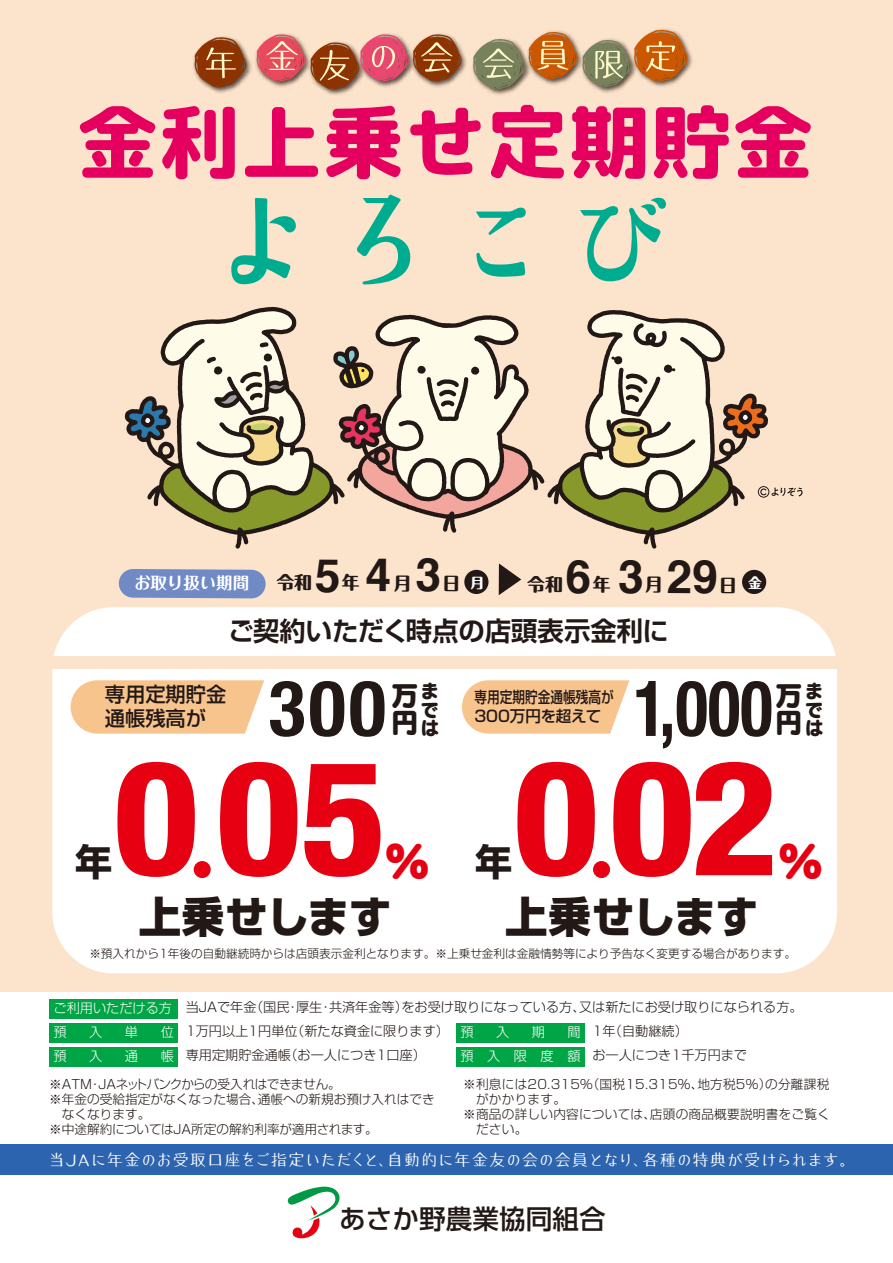
<style>
.page{position:relative;width:893px;height:1263px;background:#fff}
.page>*{position:absolute;margin:0;border:0;box-sizing:border-box;transform-origin:0 0}
.t1{font:700 condensed 156.15px "Helvetica Neue";letter-spacing:.055em;color:#e60012;scale:1.08 1}
.t2{font:118.5px "DS soyokaze";color:#00ac8f}
.t3{font:81.9px "rounded mplus 2 p heavy";color:#e5005f}
.t4{font:700 condensed 77.55px "Helvetica Neue";letter-spacing:.02em;color:#221815;scale:.87 1}
.t5{font:700 condensed 77.55px "Helvetica Neue";letter-spacing:.02em;color:#221815}
.t6{font:700 46.05px "Helvetica";color:#221815}
.t7{font:42.9px "Seurat Pro EB";color:#e60012;scale:1.09 1}
.t8{font:800 42.45px "Shin Go Pro";letter-spacing:-.01em;color:#221815}
.t9{font:700 37.2px "Shin Go Pro";color:#221815}
.t10{font:27.6px/27.6px "Seurat Pro EB";color:#221815}
.t11{font:500 26.7px "UD Shin Go Pro";color:#221815}
.t12{font:700 26.4px "Shin Go Pro De";color:#221815}
.t13{font:500 20.4px/24.5px "Shin Go Pro";color:#221815}
.t14{font:18.75px/18.8px "Seurat Pro EB";color:#221815;text-align:justify}
.t15{font:800 17.7px "Maru Fo Pro";color:#221815}
.t16{font:16.5px "Budo Std L";letter-spacing:-.01em;color:#fff}
.t17{font:700 16.5px "Maru Fo Pro";letter-spacing:-.01em;color:#fff}
.t18{font:500 15.6px/18.8px "Shin Go Pro";color:#221815;scale:.81 1}
.t19{font:300 13.2px/25px "Shin Go Pro";color:#221815}
.t20{font:300 13.2px "Shin Go Pro";color:#fff}
.t21{font:300 12.6px/15px "Shin Go Pro";color:#221815}
.t22{font:300 12.6px/15px "Shin Go Pro";letter-spacing:.02em;color:#221815}
.t23{font:300 11.7px "Shin Go Pro";color:#221815}
.s1{font-size:13.8px;color:#fff}
.s2{color:#fff}
</style>
<div class="page">
<div style="left:0;top:0;width:893px;height:991px;background:#fce3cb"></div>
<div style="left:0;top:1144px;width:893px;height:30px;background:#2d64af"></div>
<img style="left:193px;top:36px;width:59px;height:57px">
<img style="left:255px;top:33px;width:32px;height:34px">
<img style="left:323px;top:90px;width:27px;height:5px">
<img style="left:472px;top:63px;width:44px;height:32px">
<img style="left:597px;top:89px;width:23px;height:4px">
<img style="left:656px;top:28px;width:37px;height:43px">
<img style="left:437px;top:33px;width:30px;height:38px">
<svg style="left:194px;top:37px;width:53px;height:51px;background:#aa6a41"></svg>
<svg style="left:256px;top:34px;width:207px;height:56px"></svg>
<svg style="left:473px;top:30px;width:215px;height:59px"></svg>
<div style="left:52px;top:607px;width:785px;height:366px;background:#fff;border-radius:61px"></div>
<svg style="left:71px;top:680px;width:193px;height:54px;background:#f8c997"></svg>
<svg style="left:117px;top:761px;width:79px;height:116px"></svg>
<svg style="left:220px;top:761px;width:161px;height:116px"></svg>
<div style="left:195px;top:862px;width:14px;height:15px;background:#e60012;border-radius:50%"></div>
<div style="left:194px;top:861px;width:17px;height:17px;border:3px solid #e60012;border-radius:50%"></div>
<svg style="left:517px;top:761px;width:78px;height:116px"></svg>
<svg style="left:613px;top:761px;width:160px;height:116px"></svg>
<div style="left:594px;top:862px;width:15px;height:15px;background:#e60012;border-radius:50%"></div>
<div style="left:593px;top:861px;width:17px;height:17px;border:3px solid #e60012;border-radius:50%"></div>
<svg style="left:462px;top:680px;width:167px;height:54px;background:#f8c999"></svg>
<div style="left:47px;top:656px;width:801px;height:12px;background:#fce3cb"></div>
<svg style="left:119px;top:569px;width:147px;height:29px;background:#778fc5"></svg>
<div style="left:464px;top:570px;width:25px;height:24px;background:#221815;border-radius:50%"></div>
<div style="left:742px;top:570px;width:24px;height:24px;background:#221815;border-radius:50%"></div>
<svg style="left:499px;top:563px;width:22px;height:32px"></svg>
<svg style="left:287px;top:1186px;width:53px;height:52px"></svg>
<div style="left:49px;top:1047px;width:129px;height:20px;background:#00a546"></div>
<div style="left:456px;top:1047px;width:128px;height:20px;background:#00a546"></div>
<div style="left:49px;top:999px;width:129px;height:20px;background:#00a546"></div>
<div style="left:49px;top:1023px;width:129px;height:20px;background:#00a546"></div>
<div style="left:456px;top:1023px;width:128px;height:20px;background:#00a546"></div>
<svg style="left:124px;top:306px;width:678px;height:243px"></svg>
<h3 class="t3" style="left:77px;top:84px;width:739px">金利上乗せ定期貯金</h3>
<h2 class="t2" style="left:205px;top:174px;width:474px">よろこび</h2>
<h3 class="t6" style="left:416px;top:538px;width:28px">3</h3>
<h3 class="t6" style="left:366px;top:538px;width:28px">4</h3>
<h3 class="t6" style="left:315px;top:538px;width:28px">5</h3>
<h3 class="t6" style="left:566px;top:540px;width:28px">6</h3>
<p class="t17" style="left:134px;top:570px;width:117px">お取り扱い期間</p>
<h3 class="t15" style="left:276px;top:568px;width:37px">令和</h3>
<h3 class="t15" style="left:342px;top:569px;width:19px">年</h3>
<h3 class="t15" style="left:394px;top:569px;width:19px">月</h3>
<h3 class="t15" style="left:442px;top:569px;width:43px">日 <span class="s1">月</span></h3>
<h3 class="t15" style="left:527px;top:570px;width:37px">令和</h3>
<h3 class="t15" style="left:593px;top:570px;width:19px">年</h3>
<h3 class="t6" style="left:618px;top:539px;width:28px">3</h3>
<h3 class="t6" style="left:666px;top:540px;width:53px">29</h3>
<h3 class="t15" style="left:719px;top:571px;width:44px">日 <sup>金</sup></h3>
<h3 class="t15" style="left:645px;top:570px;width:19px">月</h3>
<h3 class="t12" style="left:228px;top:609px;width:442px">ご契約いただく時点の店頭表示金利に</h3>
<h3 class="t5" style="left:268px;top:644px;width:119px">300</h3>
<h3 class="t13" style="left:105px;top:679px;width:123px">専用定期貯金通帳残高が</h3>
<h3 class="t10" style="left:391px;top:680px;width:28px">万円</h3>
<h3 class="t14" style="left:420px;top:681px;width:19px">までは</h3>
<h1 class="t1" style="left:116px;top:689px;width:249px">005</h1>
<h3 class="t9" style="left:75px;top:832px;width:39px">年</h3>
<h3 class="t7" style="left:384px;top:832px;width:45px">％</h3>
<h3 class="t8" style="left:139px;top:883px;width:254px">上乗せします</h3>
<p class="t18" style="left:474px;top:686px;width:173px">専用定期貯金通帳残高が<br>300万円を超えて</p>
<h3 class="t4" style="left:634px;top:644px;width:161px">1,000</h3>
<h3 class="t10" style="left:775px;top:680px;width:28px">万円</h3>
<h3 class="t14" style="left:805px;top:681px;width:19px">までは</h3>
<h1 class="t1" style="left:516px;top:689px;width:242px">002</h1>
<h3 class="t9" style="left:475px;top:832px;width:39px">年</h3>
<h3 class="t8" style="left:505px;top:883px;width:254px">上乗せします</h3>
<h3 class="t7" style="left:777px;top:832px;width:45px">％</h3>
<p class="t23" style="left:89px;top:944px;width:708px">※預入れから1年後の自動継続時からは店頭表示金利となります。※上乗せ金利は金融情勢等により予告なく変更する場合があります。</p>
<p class="t19" style="left:54px;top:993px;width:751px"><span class="s2">ご利用いただける方</span> 当JAで年金（国民・厚生・共済年金等）をお受け取りになっている方、又は新たにお受け取りになられる方。<span class="s2">預</span></p>
<p class="t20" style="left:89px;top:1021px;width:15px">入</p>
<p class="t20" style="left:125px;top:1021px;width:15px">単</p>
<p class="t19" style="left:161px;top:1017px;width:314px"><span class="s2">位</span> 1万円以上1円単位（新たな資金に限ります） <span class="s2">預</span></p>
<p class="t20" style="left:496px;top:1021px;width:15px">入</p>
<p class="t20" style="left:532px;top:1021px;width:15px">期</p>
<p class="t19" style="left:567px;top:1017px;width:122px"><span class="s2">間</span> 1年（自動継続）</p>
<p class="t20" style="left:54px;top:1045px;width:15px">預</p>
<p class="t20" style="left:89px;top:1045px;width:15px">入</p>
<p class="t20" style="left:125px;top:1045px;width:15px">通</p>
<p class="t19" style="left:161px;top:1041px;width:267px"><span class="s2">帳</span> 専用定期貯金通帳（お一人につき1口座）</p>
<p class="t19" style="left:460px;top:1041px;width:288px"><span class="s2">預 入 限 度 額</span> お一人につき1千万円まで</p>
<p class="t21" style="left:49px;top:1075px;width:387px">※ATM・JAネットバンクからの受入れはできません。<br>※年金の受給指定がなくなった場合、通帳への新規お預け入れはでき　なくなります。<br>※中途解約についてはJA所定の解約利率が適用されます。</p>
<p class="t22" style="left:463px;top:1075px;width:368px">※利息には20.315％（国税15.315％、地方税5％）の分離課税　がかかります。<br>※商品の詳しい内容については、店頭の商品概要説明書をご覧く　ださい。</p>
<p class="t16" style="left:48px;top:1147px;width:809px">当JAに年金のお受取口座をご指定いただくと、自動的に年金友の会の会員となり、各種の特典が受けられます。</p>
<h3 class="t11" style="left:339px;top:1197px;width:268px">あさか野農業協同組合</h3>
</div>
